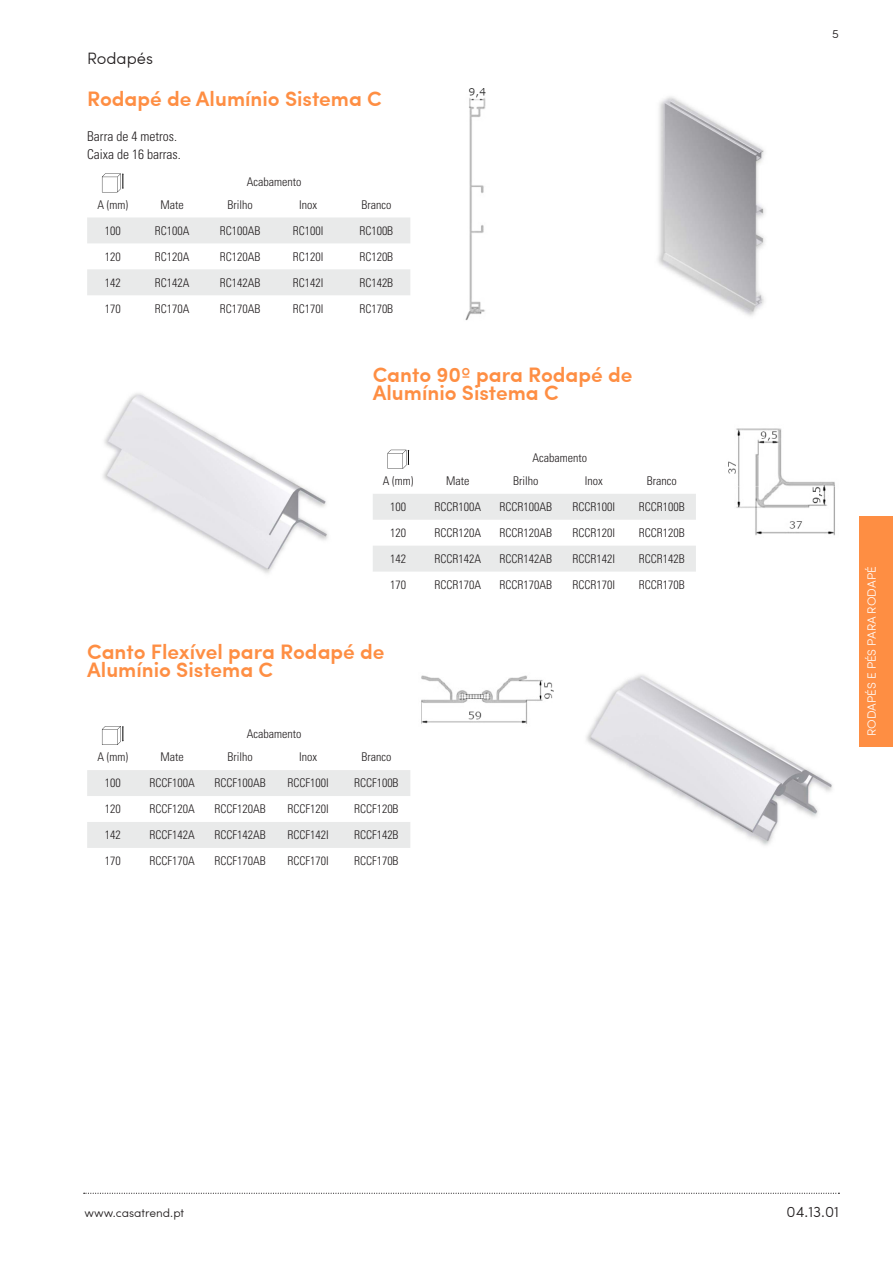
<style>
.page{position:relative;width:893px;height:1263px;background:#fff}
.page>*{position:absolute;margin:0;border:0;box-sizing:border-box;transform-origin:0 0}
.t1{font:600 21px/18px "Sofia Pro";color:#fe8e43}
.t2{font:300 16.5px "Sofia Pro";color:#231f20}
.t3{font:300 15px "Sofia Pro";color:#231f20}
.t4{font:300 condensed 13.5px "Univers LT Std";color:#231f20}
.Tabela{font:300 condensed 12px "Univers LT Std";color:#231f20}
.t5{font:300 12px "Sofia Pro";color:#fff}
.t6{font:300 12px "Sofia Pro";color:#231f20}
</style>
<div class="page">
<svg style="left:84px;top:1193px;width:755px;height:1px"></svg>
<div style="left:859px;top:516px;width:34px;height:231px;background:#fe8e43"></div>
<img style="left:657px;top:96px;width:108px;height:220px">
<img style="left:103px;top:393px;width:225px;height:181px">
<img style="left:465px;top:88px;width:21px;height:233px">
<svg style="left:87px;top:217px;width:323px;height:78px"></svg>
<svg style="left:102px;top:173px;width:22px;height:19px"></svg>
<img style="left:728px;top:428px;width:107px;height:108px">
<svg style="left:373px;top:494px;width:323px;height:78px"></svg>
<svg style="left:388px;top:450px;width:21px;height:19px"></svg>
<img style="left:586px;top:674px;width:247px;height:172px">
<img style="left:421px;top:675px;width:132px;height:49px">
<svg style="left:87px;top:770px;width:323px;height:78px"></svg>
<svg style="left:102px;top:726px;width:22px;height:19px"></svg>
<p class="t2" style="left:87px;top:46px;width:67px">Rodapés</p>
<p class="t1" style="left:87px;top:88px;width:296px">Rodapé de Alumínio Sistema C</p>
<p class="t4" style="left:87px;top:128px;width:91px">Barra de 4 metros.</p>
<p class="t4" style="left:87px;top:146px;width:95px">Caixa de 16 barras.</p>
<p class="Tabela" style="left:247px;top:174px;width:56px">Acabamento</p>
<p class="Tabela" style="left:97px;top:197px;width:32px">A (mm)</p>
<p class="Tabela" style="left:161px;top:197px;width:25px">Mate</p>
<p class="Tabela" style="left:228px;top:197px;width:27px">Brilho</p>
<p class="Tabela" style="left:299px;top:197px;width:19px">Inox</p>
<p class="Tabela" style="left:361px;top:197px;width:31px">Branco</p>
<p class="Tabela" style="left:105px;top:223px;width:17px">100</p>
<p class="Tabela" style="left:155px;top:223px;width:36px">RC100A</p>
<p class="Tabela" style="left:220px;top:223px;width:42px">RC100AB</p>
<p class="Tabela" style="left:293px;top:223px;width:32px">RC100I</p>
<p class="Tabela" style="left:359px;top:223px;width:35px">RC100B</p>
<p class="Tabela" style="left:105px;top:249px;width:17px">120</p>
<p class="Tabela" style="left:155px;top:249px;width:36px">RC120A</p>
<p class="Tabela" style="left:220px;top:249px;width:42px">RC120AB</p>
<p class="Tabela" style="left:293px;top:249px;width:32px">RC120I</p>
<p class="Tabela" style="left:359px;top:249px;width:35px">RC120B</p>
<p class="Tabela" style="left:105px;top:275px;width:17px">142</p>
<p class="Tabela" style="left:155px;top:275px;width:36px">RC142A</p>
<p class="Tabela" style="left:220px;top:275px;width:42px">RC142AB</p>
<p class="Tabela" style="left:293px;top:275px;width:32px">RC142I</p>
<p class="Tabela" style="left:359px;top:275px;width:35px">RC142B</p>
<p class="Tabela" style="left:105px;top:301px;width:17px">170</p>
<p class="Tabela" style="left:155px;top:301px;width:36px">RC170A</p>
<p class="Tabela" style="left:220px;top:301px;width:42px">RC170AB</p>
<p class="Tabela" style="left:293px;top:301px;width:32px">RC170I</p>
<p class="Tabela" style="left:359px;top:301px;width:35px">RC170B</p>
<p class="t1" style="left:373px;top:365px;width:261px">Canto 90º para Rodapé de<br>Alumínio Sistema C</p>
<p class="Tabela" style="left:532px;top:450px;width:56px">Acabamento</p>
<p class="Tabela" style="left:383px;top:474px;width:32px">A (mm)</p>
<p class="Tabela" style="left:446px;top:474px;width:25px">Mate</p>
<p class="Tabela" style="left:513px;top:474px;width:27px">Brilho</p>
<p class="Tabela" style="left:585px;top:474px;width:19px">Inox</p>
<p class="Tabela" style="left:647px;top:474px;width:31px">Branco</p>
<p class="Tabela" style="left:390px;top:500px;width:17px">100</p>
<p class="Tabela" style="left:434px;top:500px;width:48px">RCCR100A</p>
<p class="Tabela" style="left:499px;top:500px;width:54px">RCCR100AB</p>
<p class="Tabela" style="left:573px;top:500px;width:44px">RCCR100I</p>
<p class="Tabela" style="left:639px;top:500px;width:47px">RCCR100B</p>
<p class="Tabela" style="left:390px;top:526px;width:17px">120</p>
<p class="Tabela" style="left:434px;top:526px;width:48px">RCCR120A</p>
<p class="Tabela" style="left:499px;top:526px;width:54px">RCCR120AB</p>
<p class="Tabela" style="left:573px;top:526px;width:44px">RCCR120I</p>
<p class="Tabela" style="left:639px;top:526px;width:47px">RCCR120B</p>
<p class="Tabela" style="left:390px;top:551px;width:17px">142</p>
<p class="Tabela" style="left:434px;top:551px;width:48px">RCCR142A</p>
<p class="Tabela" style="left:499px;top:551px;width:54px">RCCR142AB</p>
<p class="Tabela" style="left:573px;top:551px;width:44px">RCCR142I</p>
<p class="Tabela" style="left:639px;top:551px;width:47px">RCCR142B</p>
<p class="Tabela" style="left:390px;top:577px;width:17px">170</p>
<p class="Tabela" style="left:434px;top:577px;width:48px">RCCR170A</p>
<p class="Tabela" style="left:499px;top:577px;width:54px">RCCR170AB</p>
<p class="Tabela" style="left:573px;top:577px;width:44px">RCCR170I</p>
<p class="Tabela" style="left:639px;top:577px;width:47px">RCCR170B</p>
<p class="t1" style="left:87px;top:641px;width:299px">Canto Flexível para Rodapé de<br>Alumínio Sistema C</p>
<p class="Tabela" style="left:247px;top:727px;width:56px">Acabamento</p>
<p class="Tabela" style="left:97px;top:750px;width:32px">A (mm)</p>
<p class="Tabela" style="left:161px;top:750px;width:25px">Mate</p>
<p class="Tabela" style="left:228px;top:750px;width:27px">Brilho</p>
<p class="Tabela" style="left:299px;top:750px;width:19px">Inox</p>
<p class="Tabela" style="left:361px;top:750px;width:31px">Branco</p>
<p class="Tabela" style="left:105px;top:776px;width:17px">100</p>
<p class="Tabela" style="left:150px;top:776px;width:47px">RCCF100A</p>
<p class="Tabela" style="left:215px;top:776px;width:53px">RCCF100AB</p>
<p class="Tabela" style="left:288px;top:776px;width:43px">RCCF100I</p>
<p class="Tabela" style="left:354px;top:776px;width:46px">RCCF100B</p>
<p class="Tabela" style="left:105px;top:802px;width:17px">120</p>
<p class="Tabela" style="left:150px;top:802px;width:47px">RCCF120A</p>
<p class="Tabela" style="left:215px;top:802px;width:53px">RCCF120AB</p>
<p class="Tabela" style="left:288px;top:802px;width:43px">RCCF120I</p>
<p class="Tabela" style="left:354px;top:802px;width:46px">RCCF120B</p>
<p class="Tabela" style="left:105px;top:828px;width:17px">142</p>
<p class="Tabela" style="left:150px;top:828px;width:47px">RCCF142A</p>
<p class="Tabela" style="left:215px;top:828px;width:53px">RCCF142AB</p>
<p class="Tabela" style="left:288px;top:828px;width:43px">RCCF142I</p>
<p class="Tabela" style="left:354px;top:828px;width:46px">RCCF142B</p>
<p class="Tabela" style="left:105px;top:854px;width:17px">170</p>
<p class="Tabela" style="left:150px;top:854px;width:47px">RCCF170A</p>
<p class="Tabela" style="left:215px;top:854px;width:53px">RCCF170AB</p>
<p class="Tabela" style="left:288px;top:854px;width:43px">RCCF170I</p>
<p class="Tabela" style="left:354px;top:854px;width:46px">RCCF170B</p>
<p class="t6" style="left:832px;top:25px;width:8px">5</p>
<p class="t5" style="left:863px;top:736px;width:171px;rotate:-90deg">RODAPÉS E PÉS PARA RODAPÉ</p>
<p class="t6" style="left:84px;top:1204px;width:101px">www.casatrend.pt</p>
<p class="t3" style="left:787px;top:1201px;width:54px">04.13.01</p>
</div>
